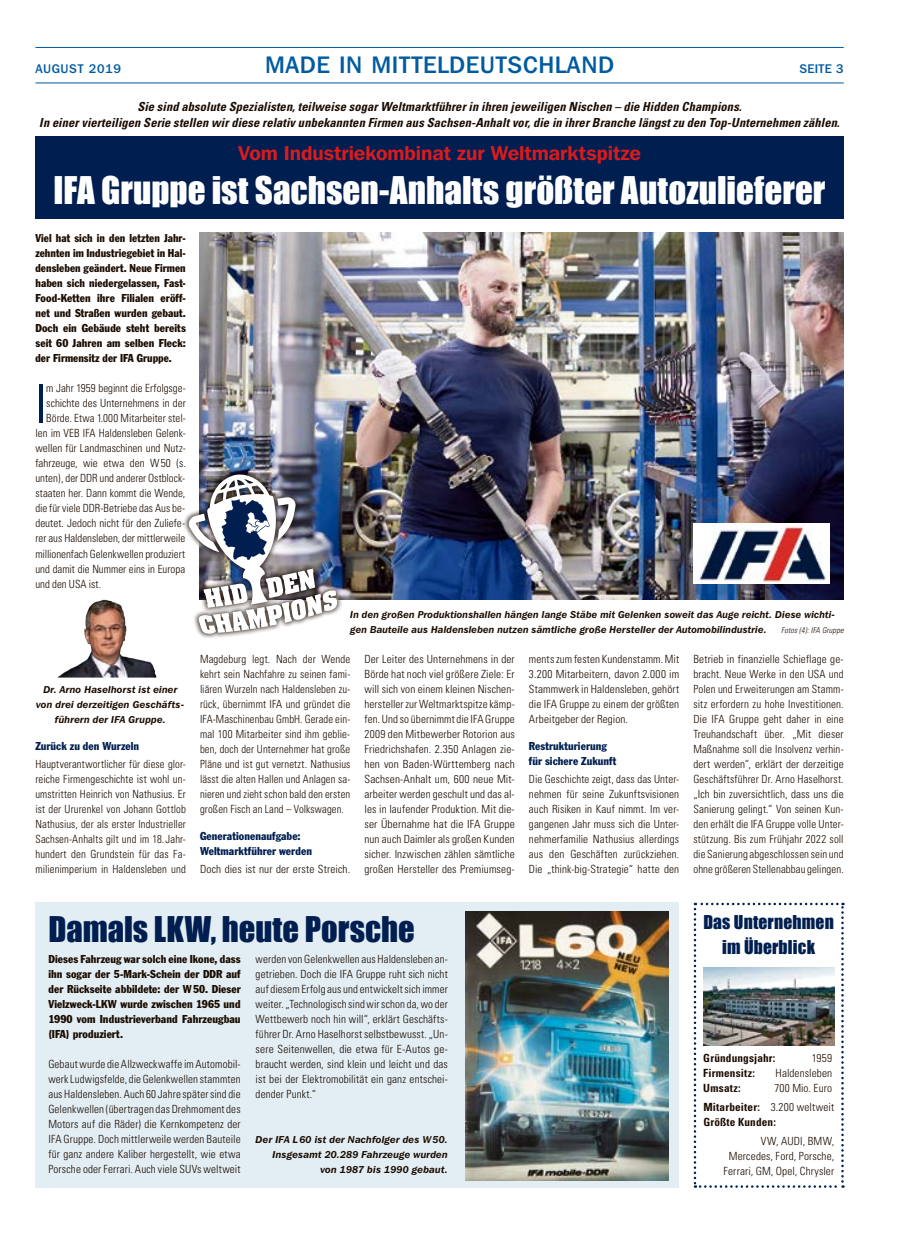
<style>
.page{position:relative;width:904px;height:1241px;background:#fff}
.page>*{position:absolute;margin:0;border:0;box-sizing:border-box;transform-origin:0 0}
.t1{font:300 condensed 52.75px "Univers";color:#001f50}
.t2{font:35px "Impact";color:#fff}
.t3{font:32.5px "Impact";color:#001f50}
.t4{font:500 23.75px "Franklin Gothic IT Cby BT";letter-spacing:.025em;color:#005ba1}
.t5{font:600 20px "Franklin Gothic IT Cby BT";letter-spacing:-.005em;color:#d81b1d}
.t6{font:17.5px/25px "Impact";letter-spacing:.01em;color:#001f50;text-align:center}
.t7{font:italic 700 condensed 12.5px/16.2px "Univers";letter-spacing:.01em;color:#1b0c00;text-align:center}
.t8{font:500 12.5px "Franklin Gothic IT Cby BT";letter-spacing:.05em;color:#005ba1}
.t9{font:300 condensed 11.25px/15px "Univers";letter-spacing:.005em;color:#1b0c00;text-align:justify}
.t10{font:condensed 11.25px/15px "Franklin Gothic";letter-spacing:.005em;color:#1b0c00;text-align:justify}
.t11{font:300 condensed 11.25px/15px "Univers";letter-spacing:.005em;color:#1b0c00;text-align:justify;scale:.96 1}
.t12{font:condensed 11.25px/15px "Franklin Gothic";letter-spacing:.005em;color:#001f50}
.t13{font:700 condensed 11.25px/18.8px "Univers";letter-spacing:.015em;color:#1b0c00}
.t14{font:300 condensed 11.25px/17.5px "Univers";letter-spacing:.005em;color:#1b0c00;scale:.95 1}
.t15{font:italic 600 10px/15px "Franklin Gothic IT Cby BT";letter-spacing:.01em;color:#1b0c00;text-align:right}
.t16{font:italic 300 condensed 8.12px "Univers";letter-spacing:.02em;color:#1b0c00}
.s1{font-family:"Franklin Gothic";font-weight:400;color:#001f50}
.s2{font-weight:700}
.s3{font-weight:300}
</style>
<div class="page">
<div style="left:36px;top:902px;width:643px;height:285px;background:#e2edf4"></div>
<hr style="left:35px;top:83px;width:808px;height:1px;background:#005ba1">
<hr style="left:35px;top:47px;width:808px;height:1px;background:#005ba1">
<div style="left:35px;top:136px;width:808px;height:83px;background:#001f50"></div>
<img style="left:199px;top:233px;width:644px;height:366px">
<svg style="left:693px;top:902px;width:150px;height:285px"></svg>
<div style="left:182px;top:468px;width:160px;height:171px;background:#1b0c00;opacity:.75"></div>
<img style="left:188px;top:473px;width:149px;height:160px">
<img style="left:693px;top:523px;width:136px;height:60px">
<img style="left:58px;top:599px;width:98px;height:78px">
<img style="left:465px;top:911px;width:204px;height:269px">
<img style="left:703px;top:967px;width:131px;height:78px">
<p class="t8" style="left:35px;top:61px;width:87px">AUGUST 2019</p>
<p class="t4" style="left:265px;top:50px;width:350px">MADE IN MITTELDEUTSCHLAND</p>
<p class="t8" style="left:799px;top:61px;width:46px">SEITE 3</p>
<p class="t7" style="left:39px;top:99px;width:801px">Sie sind absolute Spezialisten, teilweise sogar Weltmarktführer in ihren jeweiligen Nischen – die Hidden Champions.<br>In einer vierteiligen Serie stellen wir diese relativ unbekannten Firmen aus Sachsen-Anhalt vor, die in ihrer Branche längst zu den Top-Unternehmen zählen.</p>
<p class="t5" style="left:238px;top:140px;width:404px">Vom Industriekombinat zur Weltmarktspitze</p>
<p class="t2" style="left:53px;top:163px;width:773px">IFA Gruppe ist Sachsen-Anhalts größter Autozulieferer</p>
<p class="t10" style="left:35px;top:230px;width:152px">Viel hat sich in den letzten Jahr&shy;zehnten im Industriegebiet in Hal&shy;densleben geändert. Neue Firmen haben sich niedergelassen, Fast-Food-Ketten ihre Filialen eröff&shy;net und Straßen wurden gebaut.<br>Doch ein Gebäude steht bereits seit 60 Jahren am selben Fleck: der Firmensitz der IFA Gruppe.</p>
<p class="t1" style="left:35px;top:372px;width:13px">I</p>
<p class="t9" style="left:46px;top:381px;width:141px">m Jahr 1959 beginnt die Erfolgsge-</p>
<p class="t9" style="left:46px;top:396px;width:141px">schichte des Unternehmens in der</p>
<p class="t9" style="left:46px;top:411px;width:141px">Börde. Etwa 1.000 Mitarbeiter stel-</p>
<p class="t9" style="left:35px;top:426px;width:152px">len im VEB IFA Haldensleben Gelenk-</p>
<p class="t9" style="left:35px;top:441px;width:152px">wellen für Landmaschinen und Nutz-</p>
<p class="t9" style="left:35px;top:456px;width:152px">fahrzeuge, wie etwa den W50 (s.</p>
<p class="t9" style="left:35px;top:471px;width:151px">unten), der DDR und anderer Ostblock-</p>
<p class="t9" style="left:35px;top:486px;width:151px">staaten her. Dann kommt die Wende,</p>
<p class="t9" style="left:35px;top:501px;width:151px">die für viele DDR-Betriebe das Aus be-</p>
<p class="t9" style="left:35px;top:516px;width:151px">deutet. Jedoch nicht für den Zuliefe-</p>
<p class="t9" style="left:35px;top:531px;width:151px">rer aus Haldensleben, der mittlerweile</p>
<p class="t9" style="left:35px;top:546px;width:151px">millionenfach Gelenkwellen produziert</p>
<p class="t9" style="left:35px;top:561px;width:151px">und damit die Nummer eins in Europa</p>
<p class="t9" style="left:35px;top:576px;width:67px">und den USA ist.</p>
<p class="t15" style="left:36px;top:681px;width:150px;text-align:center">Dr. Arno Haselhorst ist einer von drei derzeitigen Geschäfts&shy;führern der IFA Gruppe.</p>
<p class="t14" style="left:35px;top:737px;width:160px"><span class="s1">Zurück zu den Wurzeln<br></span>Hauptverantwortlicher für diese glor-</p>
<p class="t11" style="left:35px;top:771px;width:158px">reiche Firmengeschichte ist wohl un&shy;umstritten Heinrich von Nathusius. Er ist der Ururenkel von Johann Gottlob Nathusius, der als erster Industrieller Sachsen-Anhalts gilt und im 18. Jahr&shy;hundert den Grundstein für das Fa&shy;milienimperium in Haldensleben und</p>
<p class="t15" style="left:350px;top:606px;width:486px;text-align:left">In den großen Produktionshallen hängen lange Stäbe mit Gelenken soweit das Auge reicht. Diese wichti&shy;gen Bauteile aus Haldensleben nutzen sämtliche große Hersteller der Automobilindustrie.</p>
<p class="t16" style="left:781px;top:624px;width:64px">Fotos (4): IFA Gruppe</p>
<p class="t9" style="left:200px;top:651px;width:152px">Magdeburg legt. Nach der Wende kehrt sein Nachfahre zu seinen fami&shy;liären Wurzeln nach Haldensleben zu&shy;rück, übernimmt IFA und gründet die IFA-Maschinenbau GmbH. Gerade ein&shy;mal 100 Mitarbeiter sind ihm geblie&shy;ben, doch der Unternehmer hat große Pläne und ist gut vernetzt. Nathusius lässt die alten Hallen und Anlagen sa&shy;nieren und zieht schon bald den ersten großen Fisch an Land – Volkswagen.</p>
<p class="t12" style="left:200px;top:828px;width:113px">Generationenaufgabe:<br>Weltmarktführer werden</p>
<p class="t9" style="left:200px;top:861px;width:152px">Doch dies ist nur der erste Streich.</p>
<p class="t9" style="left:364px;top:651px;width:152px">Der Leiter des Unternehmens in der Börde hat noch viel größere Ziele: Er will sich von einem kleinen Nischen&shy;hersteller zur Weltmarktspitze kämp&shy;fen. Und so übernimmt die IFA Gruppe 2009 den Mitbewerber Rotorion aus Friedrichshafen. 2.350 Anlagen zie&shy;hen von Baden-Württemberg nach Sachsen-Anhalt um, 600 neue Mit&shy;arbeiter werden geschult und das al&shy;les in laufender Produktion. Mit die&shy;ser Übernahme hat die IFA Gruppe nun auch Daimler als großen Kunden sicher. Inzwischen zählen sämtliche großen Hersteller des Premiumseg-</p>
<p class="t9" style="left:529px;top:651px;width:152px">ments zum festen Kundenstamm. Mit 3.200 Mitarbeitern, davon 2.000 im Stammwerk in Haldensleben, gehört die IFA Gruppe zu einem der größten Arbeitgeber der Region.</p>
<p class="t12" style="left:529px;top:738px;width:89px">Restrukturierung für sichere Zukunft</p>
<p class="t9" style="left:529px;top:771px;width:152px">Die Geschichte zeigt, dass das Unter&shy;nehmen für seine Zukunftsvisionen auch Risiken in Kauf nimmt. Im ver&shy;gangenen Jahr muss sich die Unter&shy;nehmerfamilie Nathusius allerdings aus den Geschäften zurückziehen.<br>Die „think-big-Strategie“ hatte den</p>
<p class="t9" style="left:693px;top:651px;width:152px">Betrieb in finanzielle Schieflage ge&shy;bracht. Neue Werke in den USA und Polen und Erweiterungen am Stamm&shy;sitz erfordern zu hohe Investitionen.<br>Die IFA Gruppe geht daher in eine Treuhandschaft über. „Mit dieser Maßnahme soll die Insolvenz verhin&shy;dert werden“, erklärt der derzeitige Geschäftsführer Dr. Arno Haselhorst. „Ich bin zuversichtlich, dass uns die Sanierung gelingt.“ Von seinen Kun&shy;den erhält die IFA Gruppe volle Unter&shy;stützung. Bis zum Frühjahr 2022 soll die Sanierung abgeschlossen sein und ohne größeren Stellenabbau gelingen.</p>
<p class="t3" style="left:48px;top:903px;width:368px">Damals LKW, heute Porsche</p>
<p class="t10" style="left:48px;top:950px;width:194px">Dieses Fahrzeug war solch eine Ikone, dass ihn sogar der 5-Mark-Schein der DDR auf der Rückseite abbildete: der W50. Dieser Vielzweck-LKW wurde zwischen 1965 und 1990 vom Industrieverband Fahrzeugbau (IFA) produziert.</p>
<p class="t9" style="left:48px;top:1056px;width:194px">Gebaut wurde die Allzweckwaffe im Automobil&shy;werk Ludwigsfelde, die Gelenkwellen stammten aus Haldensleben. Auch 60 Jahre später sind die Gelenkwellen (übertragen das Drehmoment des Motors auf die Räder) die Kernkompetenz der IFA Gruppe. Doch mittlerweile werden Bauteile für ganz andere Kaliber hergestellt, wie etwa Porsche oder Ferrari. Auch viele SUVs weltweit</p>
<p class="t9" style="left:256px;top:951px;width:194px">werden von Gelenkwellen aus Haldensleben an&shy;getrieben. Doch die IFA Gruppe ruht sich nicht auf diesem Erfolg aus und entwickelt sich immer weiter. „Technologisch sind wir schon da, wo der Wettbewerb noch hin will“, erklärt Geschäfts&shy;führer Dr. Arno Haselhorst selbstbewusst. „Un&shy;sere Seitenwellen, die etwa für E-Autos ge&shy;braucht werden, sind klein und leicht und das ist bei der Elektromobilität ein ganz entschei&shy;dender Punkt.“</p>
<p class="t15" style="left:256px;top:1131px;width:194px">Der IFA L60 ist der Nachfolger des W50.<br>Insgesamt 20.289 Fahrzeuge wurden von 1987 bis 1990 gebaut.</p>
<p class="t6" style="left:703px;top:908px;width:132px">Das Unternehmen im Überblick</p>
<p class="t13" style="left:703px;top:1048px;width:74px">Gründungsjahr:</p>
<p class="t9" style="left:811px;top:1050px;width:22px">1959</p>
<p class="t13" style="left:703px;top:1063px;width:53px">Firmensitz:</p>
<p class="t9" style="left:775px;top:1065px;width:58px">Haldensleben</p>
<p class="t13" style="left:703px;top:1078px;width:39px">Umsatz:</p>
<p class="t9" style="left:703px;top:1078px;width:132px;line-height:18.8px;text-align:right">700 Mio. Euro<br><span class="s2">Mitarbeiter:</span> 3.200 weltweit</p>
<p class="t13" style="left:761px;top:1112px;width:75px;text-indent:-58px">Größte Kunden:<br><span class="s3">VW, AUDI, BMW,</span></p>
<p class="t9" style="left:723px;top:1148px;width:112px;text-align:center">Mercedes, Ford, Porsche,<br>Ferrari, GM, Opel, Chrysler</p>
</div>
